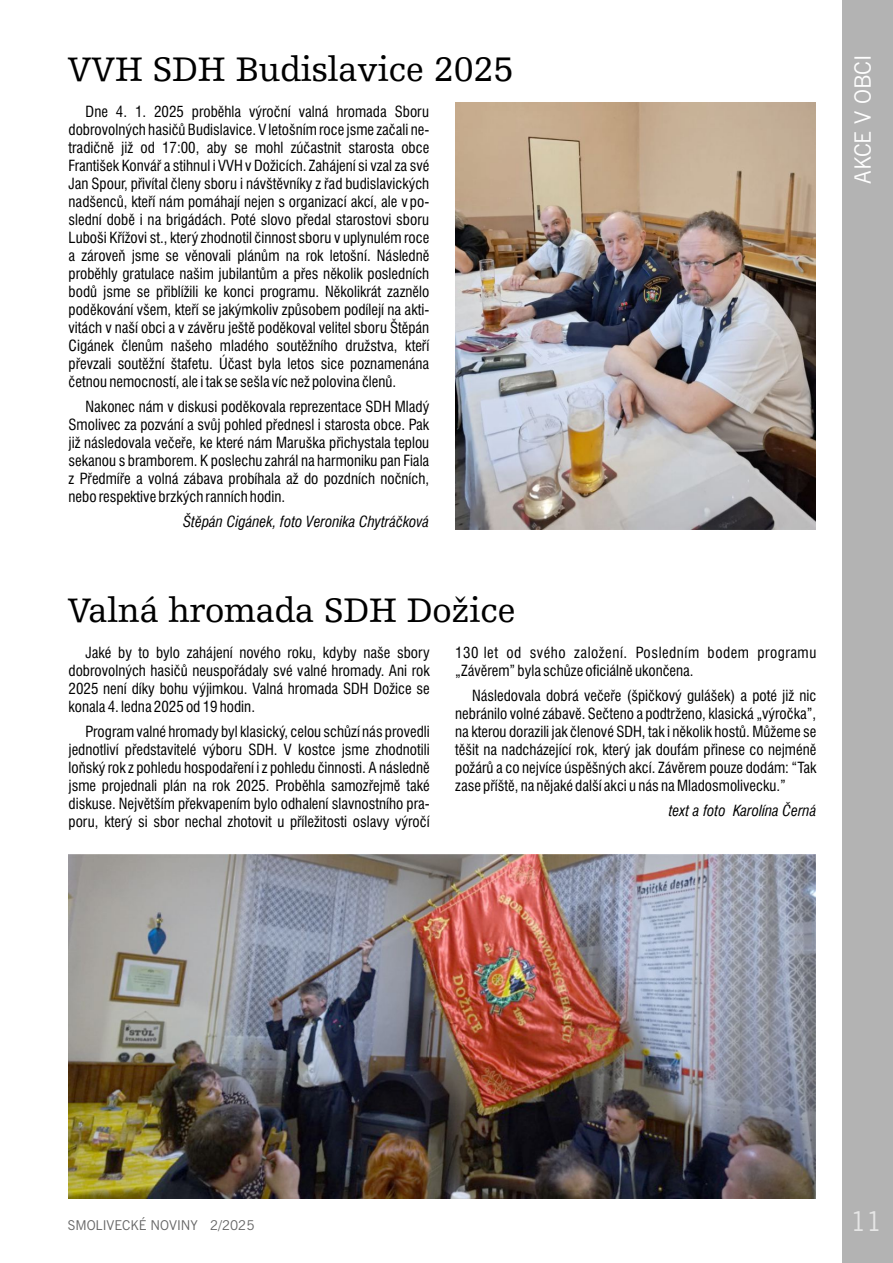
<style>
.page{position:relative;width:893px;height:1263px;background:#fff}
.page>*{position:absolute;margin:0;border:0;box-sizing:border-box;transform-origin:0 0}
.t1{font:36px "Humanist Slabserif 712 AT";letter-spacing:-.005em;color:#000}
.t2{font:27px "News Gothic AT";color:#e6e6e6}
.t3{font:22.5px "News Gothic AT";color:#fefefe}
.t4{font:condensed 15px/18px "Swiss 721 AT";color:#000;text-align:justify}
.t5{font:condensed 15px/18px "Swiss 721 AT";letter-spacing:.035em;color:#000}
.t6{font:italic condensed 15px "Swiss 721 AT";color:#000}
.t7{font:13.5px "News Gothic AT";color:#666}
</style>
<div class="page">
<div style="left:842px;top:0;width:51px;height:1263px;background:#b3b3b3"></div>
<img style="left:68px;top:855px;width:748px;height:344px">
<img style="left:455px;top:102px;width:360px;height:427px">
<h1 class="t1" style="left:67px;top:55px;width:447px">VVH SDH Budislavice 2025</h1>
<p class="t4" style="left:69px;top:104px;width:362px;text-indent:17px">Dne 4. 1. 2025 proběhla výroční valná hromada Sboru dobrovolných hasičů Budislavice. V letošním roce jsme začali ne&shy;tradičně již od 17:00, aby se mohl zúčastnit starosta obce František Konvář a stihnul i VVH v Dožicích. Zahájení si vzal za své Jan Spour, přivítal členy sboru i návštěvníky z řad budislavických nadšenců, kteří nám pomáhají nejen s organizací akcí, ale v po&shy;slední době i na brigádách. Poté slovo předal starostovi sboru Luboši Křížovi st., který zhodnotil činnost sboru v uplynulém roce a zároveň jsme se věnovali plánům na rok letošní. Následně proběhly gratulace našim jubilantům a přes několik posledních bodů jsme se přiblížili ke konci programu. Několikrát zaznělo poděkování všem, kteří se jakýmkoliv způsobem podílejí na akti&shy;vitách v naší obci a v závěru ještě poděkoval velitel sboru Štěpán Cigánek členům našeho mladého soutěžního družstva, kteří převzali soutěžní štafetu. Účast byla letos sice poznamenána četnou nemocností, ale i tak se sešla víc než polovina členů.</p>
<p class="t4" style="left:69px;top:399px;width:362px;text-indent:17px">Nakonec nám v diskusi poděkovala reprezentace SDH Mladý Smolivec za pozvání a svůj pohled přednesl i starosta obce. Pak již následovala večeře, ke které nám Maruška přichystala teplou sekanou s bramborem. K poslechu zahrál na harmoniku pan Fiala z Předmíře a volná zábava probíhala až do pozdních nočních, nebo respektive brzkých ranních hodin.</p>
<p class="t6" style="left:183px;top:516px;width:248px">Štěpán Cigánek, foto Veronika Chytráčková</p>
<h1 class="t1" style="left:67px;top:596px;width:450px">Valná hromada SDH Dožice</h1>
<p class="t4" style="left:69px;top:644px;width:363px;text-indent:17px">Jaké by to bylo zahájení nového roku, kdyby naše sbory dobrovolných hasičů neuspořádaly své valné hromady. Ani rok 2025 není díky bohu výjimkou. Valná hromada SDH Dožice se konala 4. ledna 2025 od 19 hodin.</p>
<p class="t4" style="left:69px;top:723px;width:363px;text-indent:17px">Program valné hromady byl klasický, celou schůzí nás provedli jednotliví představitelé výboru SDH. V kostce jsme zhodnotili loňský rok z pohledu hospodaření i z pohledu činnosti. A následně jsme projednali plán na rok 2025. Proběhla samozřejmě také diskuse. Největším překvapením bylo odhalení slavnostního pra&shy;poru, který si sbor nechal zhotovit u příležitosti oslavy výročí</p>
<p class="t5" style="left:455px;top:644px;width:363px">130 let od svého založení. Posledním bodem programu „Závěrem” byla schůze oficiálně ukončena.</p>
<p class="t4" style="left:455px;top:688px;width:363px;text-indent:17px">Následovala dobrá večeře (špičkový gulášek) a poté již nic nebránilo volné zábavě. Sečteno a podtrženo, klasická „výročka”, na kterou dorazili jak členové SDH, tak i několik hostů. Můžeme se těšit na nadcházející rok, který jak doufám přinese co nejméně požárů a co nejvíce úspěšných akcí. Závěrem pouze dodám: “Tak zase příště, na nějaké další akci u nás na Mladosmolivecku.”</p>
<p class="t6" style="left:669px;top:805px;width:149px">text a foto Karolína Černá</p>
<h3 class="t3" style="left:855px;top:184px;width:131px;rotate:-90deg">AKCE V OBCI</h3>
<p class="t7" style="left:68px;top:1220px;width:188px">SMOLIVECKÉ NOVINY 2/2025</p>
<h2 class="t2" style="left:850px;top:1211px;width:34px">11</h2>
</div>
